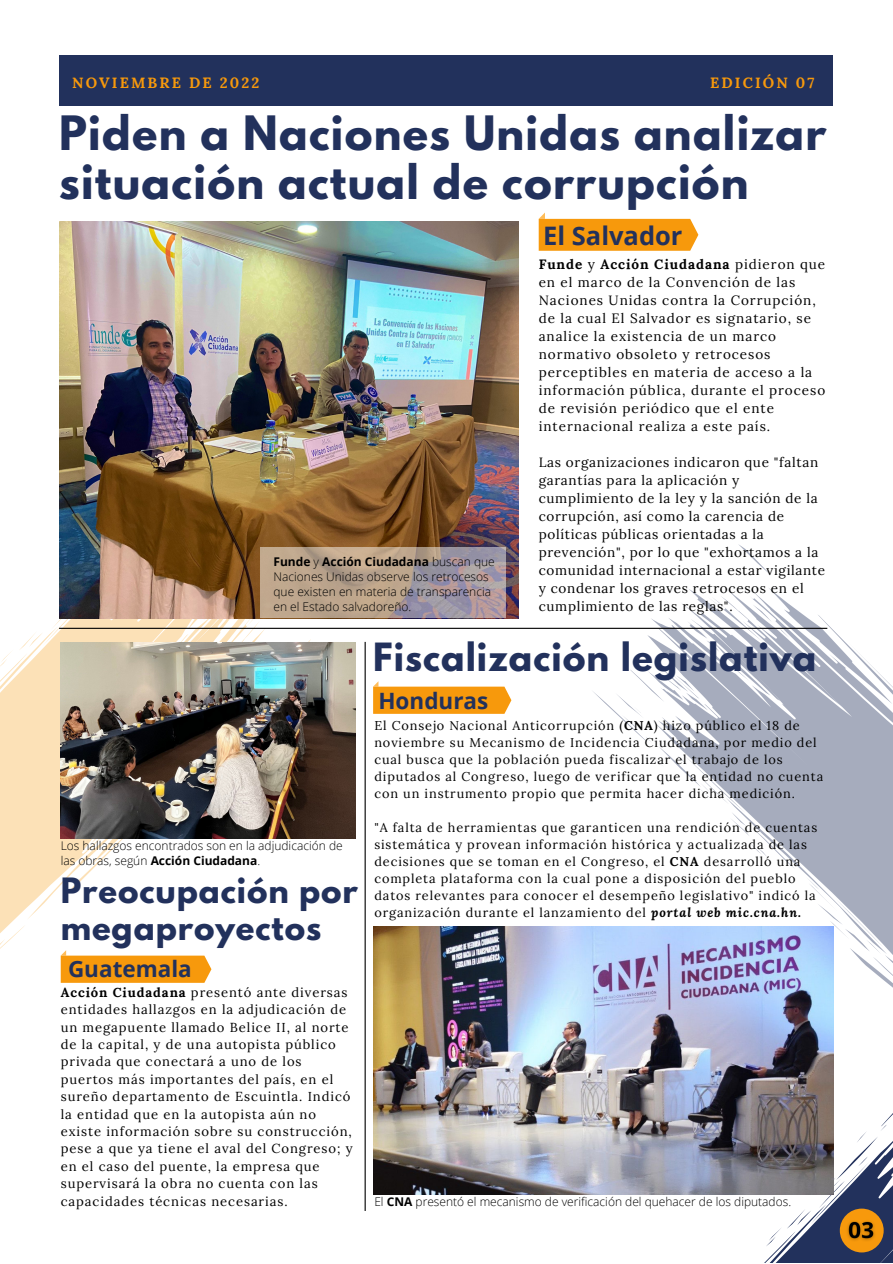
<style>
.page{position:relative;width:893px;height:1264px;background:#fff}
.page>*{position:absolute;margin:0;border:0;box-sizing:border-box;transform-origin:0 0}
.t1{font:700 42px/49.5px "League Spartan";letter-spacing:.03em;color:#22315c}
.t2{font:700 34.5px "League Spartan";letter-spacing:.03em;color:#22315c}
.t3{font:700 30.9px/37px "League Spartan";letter-spacing:.03em;color:#22315c}
.t4{font:700 25.5px "Open Sans";color:#22315c}
.t5{font:700 22.5px "Open Sans";color:#22315c}
.t6{font:700 14.85px "Lora";letter-spacing:.14em;color:#f7990c}
.t7{font:13.5px/18px "Lora";letter-spacing:.07em;color:#000}
.t8{font:13.5px/18px "Lora";letter-spacing:.05em;color:#000}
.t9{font:13.05px/17.4px "Lora";letter-spacing:.07em;color:#000}
.t10{font:12.75px/17px "Lora";letter-spacing:.07em;color:#000}
.t11{font:300 12px/15px "Open Sans";color:#000}
.s1{font-weight:700}
.s2{font-weight:700;font-style:italic}
</style>
<div class="page">
<svg style="left:594px;top:544px;width:298px;height:490px"></svg>
<svg style="left:666px;top:1070px;width:227px;height:192px"></svg>
<div style="left:59px;top:56px;width:773px;height:49px;background:#22315c"></div>
<svg style="left:538px;top:212px;width:160px;height:39px"></svg>
<svg style="left:839px;top:1208px;width:44px;height:44px"></svg>
<img style="left:842px;top:1208px;width:37px;height:43px">
<img style="left:59px;top:222px;width:459px;height:396px">
<svg style="left:312px;top:547px;width:193px;height:71px"></svg>
<hr style="left:364px;top:642px;width:1px;height:568px;background:#000">
<img style="left:312px;top:642px;width:43px;height:196px">
<img style="left:0;top:492px;width:312px;height:490px">
<svg style="left:373px;top:681px;width:138px;height:32px"></svg>
<img style="left:373px;top:926px;width:460px;height:268px">
<hr style="left:59px;top:627px;width:768px;height:2px;background:#000">
<p class="t6" style="left:72px;top:73px;width:189px">NOVIEMBRE DE 2022</p>
<p class="t6" style="left:710px;top:73px;width:106px">EDICIÓN 07</p>
<h1 class="t1" style="left:59px;top:113px;width:768px">Piden a Naciones Unidas analizar situación actual de corrupción</h1>
<p class="t11" style="left:273px;top:554px;width:223px"><span class="s1">Funde</span> y <span class="s1">Acción Ciudadana</span> buscan que Naciones Unidas observe los retrocesos que existen en materia de transparencia en el Estado salvadoreño.</p>
<h3 class="t4" style="left:543px;top:218px;width:141px">El Salvador</h3>
<p class="t7" style="left:538px;top:255px;width:288px"><span class="s1">Funde</span> y <span class="s1">Acción Ciudadana</span> pidieron que en el marco de la Convención de las Naciones Unidas contra la Corrupción, de la cual El Salvador es signatario, se analice la existencia de un marco normativo obsoleto y retrocesos perceptibles en materia de acceso a la información pública, durante el proceso de revisión periódico que el ente internacional realiza a este país.</p>
<p class="t8" style="left:538px;top:453px;width:288px">Las organizaciones indicaron que "faltan garantías para la aplicación y cumplimiento de la ley y la sanción de la corrupción, así como la carencia de políticas públicas orientadas a la prevención", por lo que "exhortamos a la comunidad internacional a estar vigilante y condenar los graves retrocesos en el cumplimiento de las reglas".</p>
<p class="t11" style="left:61px;top:838px;width:283px">Los hallazgos encontrados son en la adjudicación de las obras, según <span class="s1">Acción Ciudadana</span>.</p>
<h3 class="t3" style="left:61px;top:875px;width:299px">Preocupación por megaproyectos</h3>
<h3 class="t5" style="left:68px;top:953px;width:125px">Guatemala</h3>
<p class="t9" style="left:61px;top:983px;width:293px"><span class="s1">Acción Ciudadana</span> presentó ante diversas entidades hallazgos en la adjudicación de un megapuente llamado Belice II, al norte de la capital, y de una autopista público privada que conectará a uno de los puertos más importantes del país, en el sureño departamento de Escuintla. Indicó la entidad que en la autopista aún no existe información sobre su construcción, pese a que ya tiene el aval del Congreso; y en el caso del puente, la empresa que supervisará la obra no cuenta con las capacidades técnicas necesarias.</p>
<h2 class="t2" style="left:373px;top:640px;width:444px">Fiscalización legislativa</h2>
<p class="t10" style="left:374px;top:717px;width:450px">El Consejo Nacional Anticorrupción (<span class="s1">CNA</span>) hizo público el 18 de noviembre su Mecanismo de Incidencia Ciudadana, por medio del cual busca que la población pueda fiscalizar el trabajo de los diputados al Congreso, luego de verificar que la entidad no cuenta con un instrumento propio que permita hacer dicha medición.</p>
<p class="t10" style="left:374px;top:819px;width:444px">"A falta de herramientas que garanticen una rendición de cuentas sistemática y provean información histórica y actualizada de las decisiones que se toman en el Congreso, el <span class="s1">CNA</span> desarrolló una completa plataforma con la cual pone a disposición del pueblo datos relevantes para conocer el desempeño legislativo" indicó la organización durante el lanzamiento del <span class="s2">portal web mic.cna.hn.</span></p>
<h3 class="t5" style="left:378px;top:685px;width:111px">Honduras</h3>
<p class="t11" style="left:374px;top:1193px;width:418px">El <span class="s1">CNA</span> presentó el mecanismo de verificación del quehacer de los diputados.</p>
</div>
